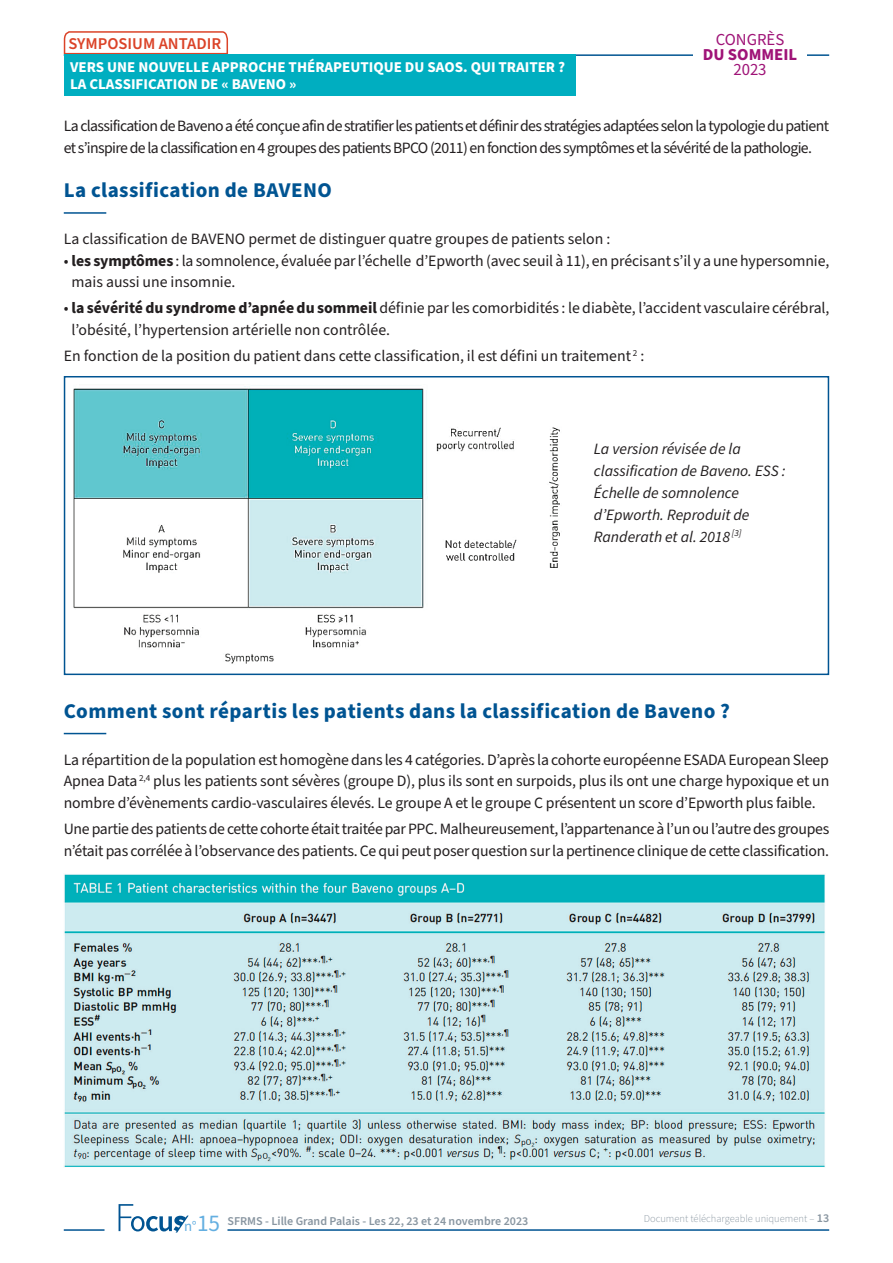
<style>
.page{position:relative;width:893px;height:1263px;background:#fff}
.page>*{position:absolute;margin:0;border:0;box-sizing:border-box;transform-origin:0 0}
.t1{font:700 21px "Source Sans Pro";letter-spacing:.02em;color:#005492}
.t2{font:16.65px "Source Sans Pro";color:#9f1377}
.t3{font:700 16.65px "Source Sans Pro";color:#9f1377}
.t4{font:600 16.5px "Source Sans Pro";color:#db4328}
.t5{font:15.75px/21.8px "Source Sans Pro";letter-spacing:-.015em;color:#231f20}
.t6{font:15.75px/21.8px "Source Sans Pro";letter-spacing:-.04em;color:#231f20}
.t7{font:italic 15.75px/21.8px "Source Sans Pro";color:#231f20}
.t8{font:700 15px/16.5px "Source Sans Pro";color:#fff}
.t9{font:600 12px "Source Sans Pro";color:#8996a1}
.t10{font:300 10.5px "Source Sans Pro";color:#8996a1}
.s1{font-weight:700}
.s2{font-weight:400;font-size:14.7px;color:#64afe1}
.s3{font-weight:400;font-size:23.25px;color:#64afe1}
.s4{font-weight:600;font-size:12px}
</style>
<div class="page">
<hr style="left:64px;top:212px;width:42px;height:2px;background:#005492">
<hr style="left:64px;top:733px;width:42px;height:1px;background:#005492">
<hr style="left:227px;top:1229px;width:602px;height:2px;background:#005492">
<hr style="left:64px;top:1229px;width:41px;height:2px;background:#005492">
<svg style="left:119px;top:1204px;width:70px;height:28px"></svg>
<hr style="left:64px;top:54px;width:765px;height:2px;background:#005492">
<div style="left:693px;top:28px;width:114px;height:53px;background:#fff"></div>
<svg style="left:63px;top:31px;width:165px;height:24px"></svg>
<div style="left:64px;top:54px;width:512px;height:42px;background:#00aec0"></div>
<div style="left:64px;top:376px;width:765px;height:299px;border:2px solid #005492"></div>
<img style="left:74px;top:386px;width:486px;height:278px">
<img style="left:64px;top:874px;width:761px;height:293px">
<p class="t4" style="left:68px;top:32px;width:154px">SYMPOSIUM ANTADIR</p>
<p class="t8" style="left:70px;top:59px;width:497px">VERS UNE NOUVELLE APPROCHE THÉRAPEUTIQUE DU SAOS. QUI TRAITER ?<br>LA CLASSIFICATION DE « BAVENO »</p>
<p class="t2" style="left:716px;top:28px;width:70px">CONGRÈS</p>
<p class="t3" style="left:703px;top:43px;width:96px">DU SOMMEIL</p>
<p class="t2" style="left:733px;top:58px;width:35px">2023</p>
<p class="t6" style="left:64px;top:115px;width:767px">La classification de Baveno a été conçue afin de stratifier les patients et définir des stratégies adaptées selon la typologie du patient et s’inspire de la classification en 4 groupes des patients BPCO (2011) en fonction des symptômes et la sévérité de la pathologie.</p>
<h1 class="t1" style="left:64px;top:176px;width:270px">La classification de BAVENO</h1>
<p class="t5" style="left:64px;top:228px;width:548px">La classification de BAVENO permet de distinguer quatre groupes de patients selon :</p>
<p class="t5" style="left:72px;top:250px;width:759px;text-indent:-8px">• <span class="s1">les symptômes</span> : la somnolence, évaluée par l’échelle d’Epworth (avec seuil à 11), en précisant s’il y a une hypersomnie, mais aussi une insomnie.</p>
<p class="t5" style="left:72px;top:298px;width:759px;text-indent:-8px">• <span class="s1">la sévérité du syndrome d’apnée du sommeil</span> définie par les comorbidités : le diabète, l’accident vasculaire cérébral, l’obésité, l’hypertension artérielle non contrôlée.</p>
<p class="t5" style="left:64px;top:346px;width:582px">En fonction de la position du patient dans cette classification, il est défini un traitement <sup>2</sup> :</p>
<p class="t7" style="left:594px;top:439px;width:193px">La version révisée de la classification de Baveno. ESS :<br>Échelle de somnolence d’Epworth. Reproduit de<br>Randerath et al. 2018 <sup>[3]</sup></p>
<h1 class="t1" style="left:64px;top:696px;width:668px">Comment sont répartis les patients dans la classification de Baveno ?</h1>
<p class="t5" style="left:64px;top:749px;width:767px;text-align:justify">La répartition de la population est homogène dans les 4 catégories. D’après la cohorte européenne ESADA European Sleep Apnea Data <sup>2,4</sup> plus les patients sont sévères (groupe D), plus ils sont en surpoids, plus ils ont une charge hypoxique et un nombre d’évènements cardio-vasculaires élevés. Le groupe A et le groupe C présentent un score d’Epworth plus faible.</p>
<p class="t5" style="left:64px;top:818px;width:767px">Une partie des patients de cette cohorte était traitée par PPC. Malheureusement, l’appartenance à l’un ou l’autre des groupes n’était pas corrélée à l’observance des patients. Ce qui peut poser question sur la pertinence clinique de cette classification.</p>
<p class="t9" style="left:184px;top:1212px;width:346px"><span class="s2">n°</span><span class="s3">15</span> SFRMS - Lille Grand Palais - Les 22, 23 et 24 novembre 2023</p>
<p class="t10" style="left:644px;top:1212px;width:187px">Document téléchargeable uniquement – <span class="s4">13</span></p>
</div>
